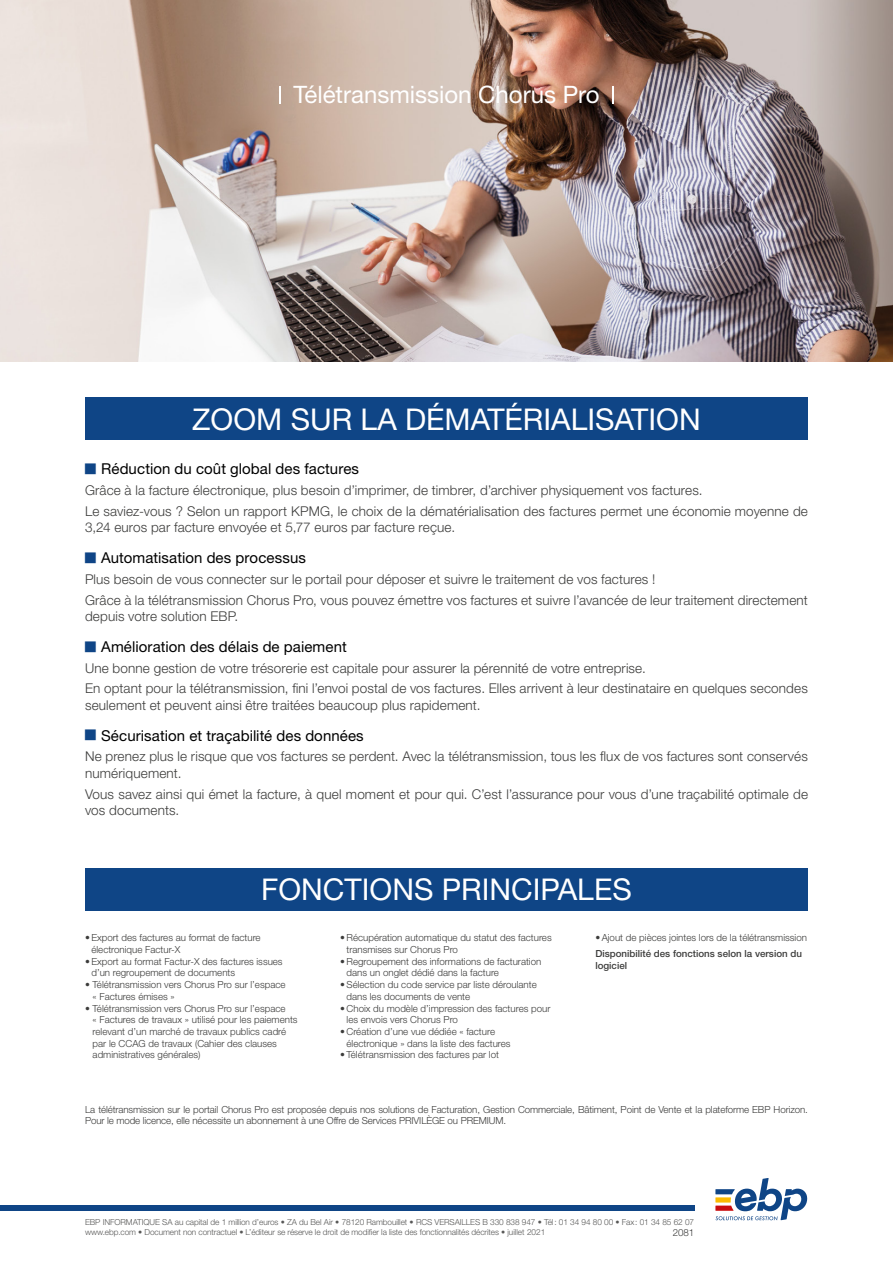
<style>
.page{position:relative;width:893px;height:1263px;background:#fff}
.page>*{position:absolute;margin:0;border:0;box-sizing:border-box;transform-origin:0 0}
.t1{font:30px "Helvetica Neue LT Std";color:#fff}
.t2{font:24px "Helvetica Neue LT Std";color:#fff}
.t3{font:15px "Helvetica Neue LT Std";letter-spacing:.005em;color:#000}
.t4{font:300 13.5px/20.7px "Helvetica Neue LT Std";letter-spacing:.01em;color:#3c3c3b}
.t5{font:300 9.75px/11.7px "Helvetica Neue LT Std";color:#3c3c3b}
.t6{font:500 9.75px/11.7px "Helvetica Neue LT Std";color:#3c3c3b}
.t7{font:300 8.25px/9.9px "Helvetica Neue LT Std";letter-spacing:-.01em;color:#575756}
</style>
<div class="page">
<img style="left:0;top:0;width:893px;height:361px">
<svg style="left:715px;top:1178px;width:92px;height:42px"></svg>
<div style="left:0;top:1205px;width:694px;height:6px;background:#0f4586"></div>
<svg style="left:279px;top:86px;width:2px;height:17px"></svg>
<svg style="left:612px;top:86px;width:1px;height:17px"></svg>
<div style="left:85px;top:398px;width:723px;height:42px;background:#0f4586"></div>
<div style="left:85px;top:868px;width:723px;height:43px;background:#0f4586"></div>
<h2 class="t2" style="left:293px;top:80px;width:308px">Télétransmission Chorus Pro</h2>
<h1 class="t1" style="left:192px;top:401px;width:510px">ZOOM SUR LA DÉMATÉRIALISATION</h1>
<h3 class="t3" style="left:101px;top:460px;width:259px">Réduction du coût global des factures</h3>
<h3 class="t4" style="left:85px;top:479px;width:724px">Grâce à la facture électronique, plus besoin d’imprimer, de timbrer, d’archiver physiquement vos factures.<br>Le saviez-vous ? Selon un rapport KPMG, le choix de la dématérialisation des factures permet une économie moyenne de</h3>
<h3 class="t4" style="left:85px;top:517px;width:372px">3,24 euros par facture envoyée et 5,77 euros par facture reçue.</h3>
<h3 class="t3" style="left:101px;top:549px;width:206px">Automatisation des processus</h3>
<h3 class="t4" style="left:85px;top:568px;width:724px">Plus besoin de vous connecter sur le portail pour déposer et suivre le traitement de vos factures !<br>Grâce à la télétransmission Chorus Pro, vous pouvez émettre vos factures et suivre l’avancée de leur traitement directement</h3>
<h3 class="t4" style="left:85px;top:606px;width:155px">depuis votre solution EBP.</h3>
<h3 class="t3" style="left:101px;top:637px;width:247px">Amélioration des délais de paiement</h3>
<h3 class="t4" style="left:85px;top:657px;width:724px">Une bonne gestion de votre trésorerie est capitale pour assurer la pérennité de votre entreprise.<br>En optant pour la télétransmission, fini l’envoi postal de vos factures. Elles arrivent à leur destinataire en quelques secondes</h3>
<h3 class="t4" style="left:85px;top:694px;width:397px">seulement et peuvent ainsi être traitées beaucoup plus rapidement.</h3>
<h3 class="t3" style="left:101px;top:726px;width:264px">Sécurisation et traçabilité des données</h3>
<h3 class="t4" style="left:85px;top:748px;width:724px;line-height:16.5px">Ne prenez plus le risque que vos factures se perdent. Avec la télétransmission, tous les flux de vos factures sont conservés numériquement.</h3>
<h3 class="t4" style="left:85px;top:785px;width:724px;line-height:16.5px">Vous savez ainsi qui émet la facture, à quel moment et pour qui. C’est l’assurance pour vous d’une traçabilité optimale de vos documents.</h3>
<h1 class="t1" style="left:261px;top:872px;width:372px">FONCTIONS PRINCIPALES</h1>
<p class="t5" style="left:91px;top:932px;width:171px;text-indent:-6px">• Export des factures au format de facture électronique Factur-X</p>
<p class="t5" style="left:91px;top:955px;width:193px;text-indent:-6px">• Export au format Factur-X des factures issues d’un regroupement de documents</p>
<p class="t5" style="left:93px;top:978px;width:194px;text-indent:-8px">• Télétransmission vers Chorus Pro sur l’espace « Factures émises »</p>
<p class="t5" style="left:93px;top:1002px;width:206px;text-indent:-8px">• Télétransmission vers Chorus Pro sur l’espace<br>« Factures de travaux » utilisé pour les paiements relevant d’un marché de travaux publics cadré par le CCAG de travaux (Cahier des clauses administratives générales)</p>
<p class="t5" style="left:347px;top:932px;width:207px;text-indent:-6px">•Récupération automatique du statut des factures transmises sur Chorus Pro</p>
<p class="t5" style="left:347px;top:955px;width:196px;text-indent:-6px">•Regroupement des informations de facturation dans un onglet dédié dans la facture</p>
<p class="t5" style="left:347px;top:978px;width:192px;text-indent:-6px">•Sélection du code service par liste déroulante dans les documents de vente</p>
<p class="t5" style="left:347px;top:1002px;width:205px;text-indent:-6px">• Choix du modèle d’impression des factures pour les envois vers Chorus Pro</p>
<p class="t5" style="left:347px;top:1025px;width:165px;text-indent:-6px">• Création d’une vue dédiée « facture électronique » dans la liste des factures</p>
<p class="t5" style="left:340px;top:1049px;width:160px">• Télétransmission des factures par lot</p>
<p class="t5" style="left:595px;top:932px;width:213px">•Ajout de pièces jointes lors de la télétransmission</p>
<p class="t6" style="left:595px;top:948px;width:208px">Disponibilité des fonctions selon la version du logiciel</p>
<p class="t5" style="left:85px;top:1103px;width:724px">La télétransmission sur le portail Chorus Pro est proposée depuis nos solutions de Facturation, Gestion Commerciale, Bâtiment, Point de Vente et la plateforme EBP Horizon.<br>Pour le mode licence, elle nécessite un abonnement à une Offre de Services PRIVILÈGE ou PREMIUM.</p>
<p class="t7" style="left:85px;top:1217px;width:611px">EBP INFORMATIQUE SA au capital de 1 million d’euros • ZA du Bel Air • 78120 Rambouillet • RCS VERSAILLES B 330 838 947 • Tél: 01 34 94 80 00 • Fax: 01 34 85 62 07 www.ebp.com • Document non contractuel • L’éditeur se réserve le droit de modifier la liste des fonctionnalités décrites • juillet 2021</p>
<p class="t5" style="left:673px;top:1226px;width:23px">2081</p>
</div>
